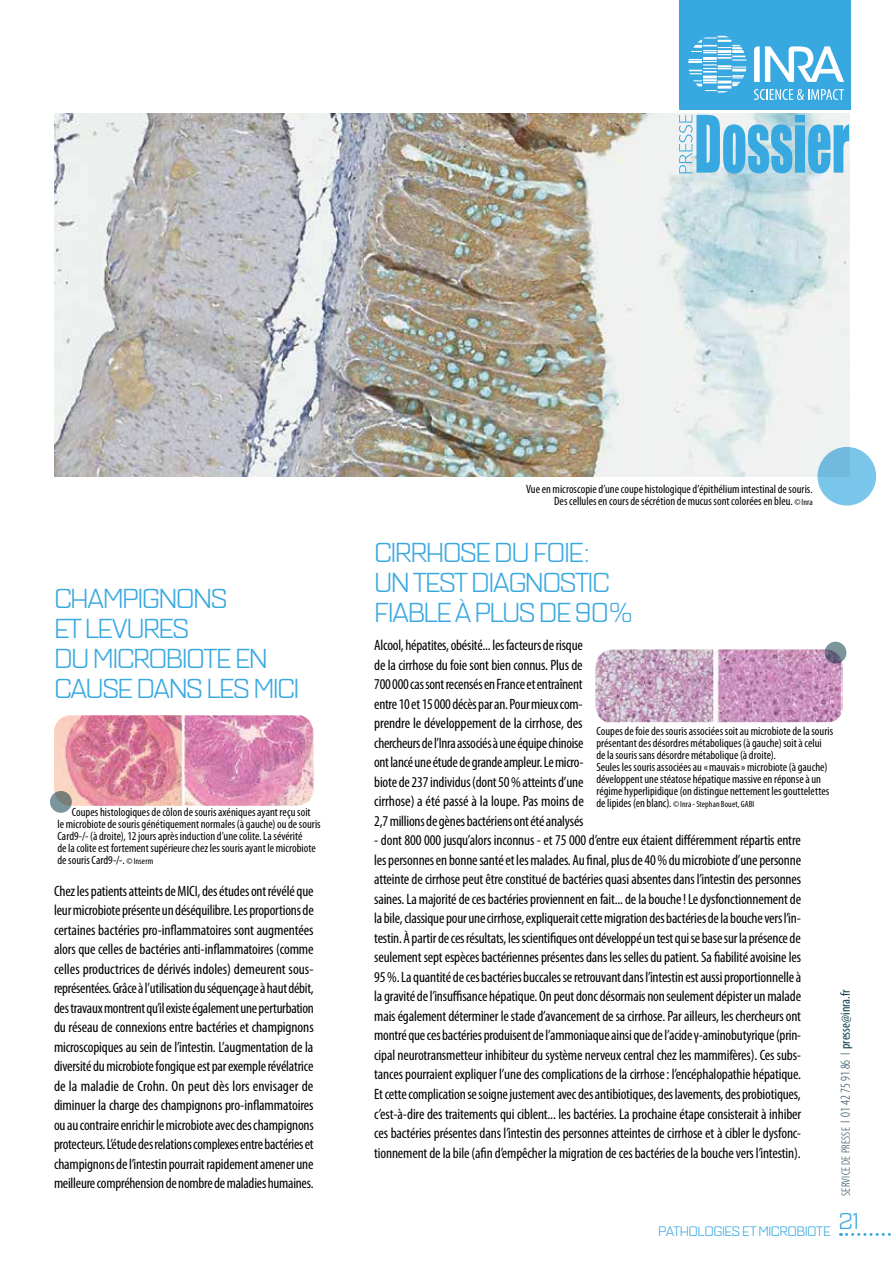
<style>
.page{position:relative;width:893px;height:1263px;background:#fff}
.page>*{position:absolute;margin:0;border:0;box-sizing:border-box;transform-origin:0 0}
.t1{font:27px/30px "Quarca Ext Boo";letter-spacing:-.06em;color:#38a8e0}
.t2{font:22.5px "Quarca Ext Boo";color:#38a8e0}
.t3{font:condensed 15px/19.5px "Myriad Pro";letter-spacing:-.015em;color:#000;text-align:justify}
.t4{font:13.5px "Quarca Ext Boo";letter-spacing:-.04em;color:#38a8e0}
.t5{font:condensed 12px/12px "Myriad Pro";color:#000}
.t6{font:300 condensed 12px "Myriad Pro";letter-spacing:.02em;color:#0f3e4e}
.t7{font:condensed 9px "Myriad Pro";letter-spacing:.01em;color:#000}
.s1{font-size:9px}
.s2{font-size:12px}
.s3{font-size:13.5px}
.s4{font-weight:400;font-size:13.5px}
</style>
<div class="page">
<svg style="left:840px;top:1233px;width:51px;height:3px"></svg>
<img style="left:54px;top:113px;width:795px;height:363px">
<div style="left:679px;top:0;width:171px;height:110px;background:#38a8e0"></div>
<svg style="left:679px;top:115px;width:170px;height:58px;background:#7bc2e3"></svg>
<svg style="left:754px;top:46px;width:90px;height:36px"></svg>
<svg style="left:688px;top:36px;width:58px;height:57px"></svg>
<svg style="left:754px;top:89px;width:90px;height:11px"></svg>
<img style="left:54px;top:715px;width:260px;height:91px">
<svg style="left:50px;top:791px;width:22px;height:22px"></svg>
<div style="left:817px;top:447px;width:59px;height:58px;background:linear-gradient(to right,#78bfe2,#7ac6eb);border-radius:50%"></div>
<img style="left:595px;top:649px;width:248px;height:73px">
<svg style="left:825px;top:642px;width:21px;height:21px"></svg>
<h1 class="t1" style="left:54px;top:584px;width:247px">CHAMPIGNONS<br>ET LEVURES<br>DU MICROBIOTE EN<br>CAUSE DANS LES MICI</h1>
<p class="t5" style="left:57px;top:807px;width:265px;text-indent:14px">Coupes histologiques de côlon de souris axéniques ayant reçu soit<br>le microbiote de souris génétiquement normales (à gauche) ou de souris Card9-/- (à droite), 12 jours après induction d’une colite. La sévérité<br>de la colite est fortement supérieure chez les souris ayant le microbiote de souris Card9-/-. <span class="s1">© Inserm</span></p>
<p class="t3" style="left:54px;top:881px;width:261px">Chez les patients atteints de MICI, des études ont révélé que leur microbiote présente un déséquilibre. Les proportions de certaines bactéries pro-inflammatoires sont augmentées alors que celles de bactéries anti-inflammatoires (comme celles productrices de dérivés indoles) demeurent sous&shy;représentées. Grâce à l’utilisation du séquençage à haut débit, des travaux montrent qu’il existe également une perturbation du réseau de connexions entre bactéries et champignons microscopiques au sein de l’intestin. L’augmentation de la diversité du microbiote fongique est par exemple révélatrice de la maladie de Crohn. On peut dès lors envisager de diminuer la charge des champignons pro-inflammatoires ou au contraire enrichir le microbiote avec des champignons protecteurs. L’étude des relations complexes entre bactéries et champignons de l’intestin pourrait rapidement amener une meilleure compréhension de nombre de maladies humaines.</p>
<p class="t5" style="left:526px;top:483px;width:288px;text-align:right">Vue en microscopie d’une coupe histologique d’épithélium intestinal de souris.<br>Des cellules en cours de sécrétion de mucus sont colorées en bleu. <span class="s1">©Inra</span></p>
<h1 class="t1" style="left:374px;top:538px;width:259px">CIRRHOSE DU FOIE:<br>UN TEST DIAGNOSTIC<br>FIABLE À PLUS DE 90%</h1>
<p class="t3" style="left:374px;top:636px;width:211px">Alcool, hépatites, obésité... les facteurs de risque de la cirrhose du foie sont bien connus. Plus de 700 000 cas sont recensés en France et entraînent entre 10 et 15 000 décès par an. Pour mieux com&shy;prendre le développement de la cirrhose, des chercheurs de l’Inra associés à une équipe chinoise ont lancé une étude de grande ampleur. Le micro&shy;biote de 237 individus (dont 50% atteints d’une cirrhose) a été passé à la loupe. Pas moins de 2,7 millions de gènes bactériens ont été analysés</p>
<p class="t3" style="left:374px;top:831px;width:429px">- dont 800 000 jusqu’alors inconnus - et 75 000 d’entre eux étaient différemment répartis entre les personnes en bonne santé et les malades. Au final, plus de 40% du microbiote d’une personne atteinte de cirrhose peut être constitué de bactéries quasi absentes dans l’intestin des personnes saines. La majorité de ces bactéries proviennent en fait... de la bouche! Le dysfonctionnement de la bile, classique pour une cirrhose, expliquerait cette migration des bactéries de la bouche vers l’in&shy;testin. À partir de ces résultats, les scientifiques ont développé un test qui se base sur la présence de seulement sept espèces bactériennes présentes dans les selles du patient. Sa fiabilité avoisine les 95%. La quantité de ces bactéries buccales se retrouvant dans l’intestin est aussi proportionnelle à la gravité de l’insuffisance hépatique. On peut donc désormais non seulement dépister un malade mais également déterminer le stade d’avancement de sa cirrhose. Par ailleurs, les chercheurs ont montré que ces bactéries produisent de l’ammoniaque ainsi que de l’acide γ-aminobutyrique (prin&shy;cipal neurotransmetteur inhibiteur du système nerveux central chez les mammifères). Ces subs&shy;tances pourraient expliquer l’une des complications de la cirrhose: l’encéphalopathie hépatique.<br>Et cette complication se soigne justement avec des antibiotiques, des lavements, des probiotiques, c’est-à-dire des traitements qui ciblent... les bactéries. La prochaine étape consisterait à inhiber ces bactéries présentes dans l’intestin des personnes atteintes de cirrhose et à cibler le dysfonc&shy;tionnement de la bile (afin d’empêcher la migration de ces bactéries de la bouche vers l’intestin).</p>
<p class="t5" style="left:596px;top:725px;width:238px">Coupes de foie des souris associées soit au microbiote de la souris présentant des désordres métaboliques (à gauche) soit à celui de la souris sans désordre métabolique (à droite).<br>Seules les souris associées au «mauvais» microbiote (à gauche) développent une stéatose hépatique massive en réponse à un régime hyperlipidique (on distingue nettement les gouttelettes</p>
<p class="t7" style="left:596px;top:799px;width:159px"><span class="s2">de lipides (en blanc).</span> ©Inra - Stephan Bouet, GABI</p>
<p class="t6" style="left:839px;top:1196px;width:208px;rotate:-90deg">SERVICE DE PRESSE <span class="s3">I 01 42 75 91 86 I</span> <span class="s4">presse@inra.fr</span></p>
<p class="t4" style="left:658px;top:1223px;width:174px">PATHOLOGIES ET MICROBIOTE</p>
<h2 class="t2" style="left:839px;top:1207px;width:22px">21</h2>
</div>
